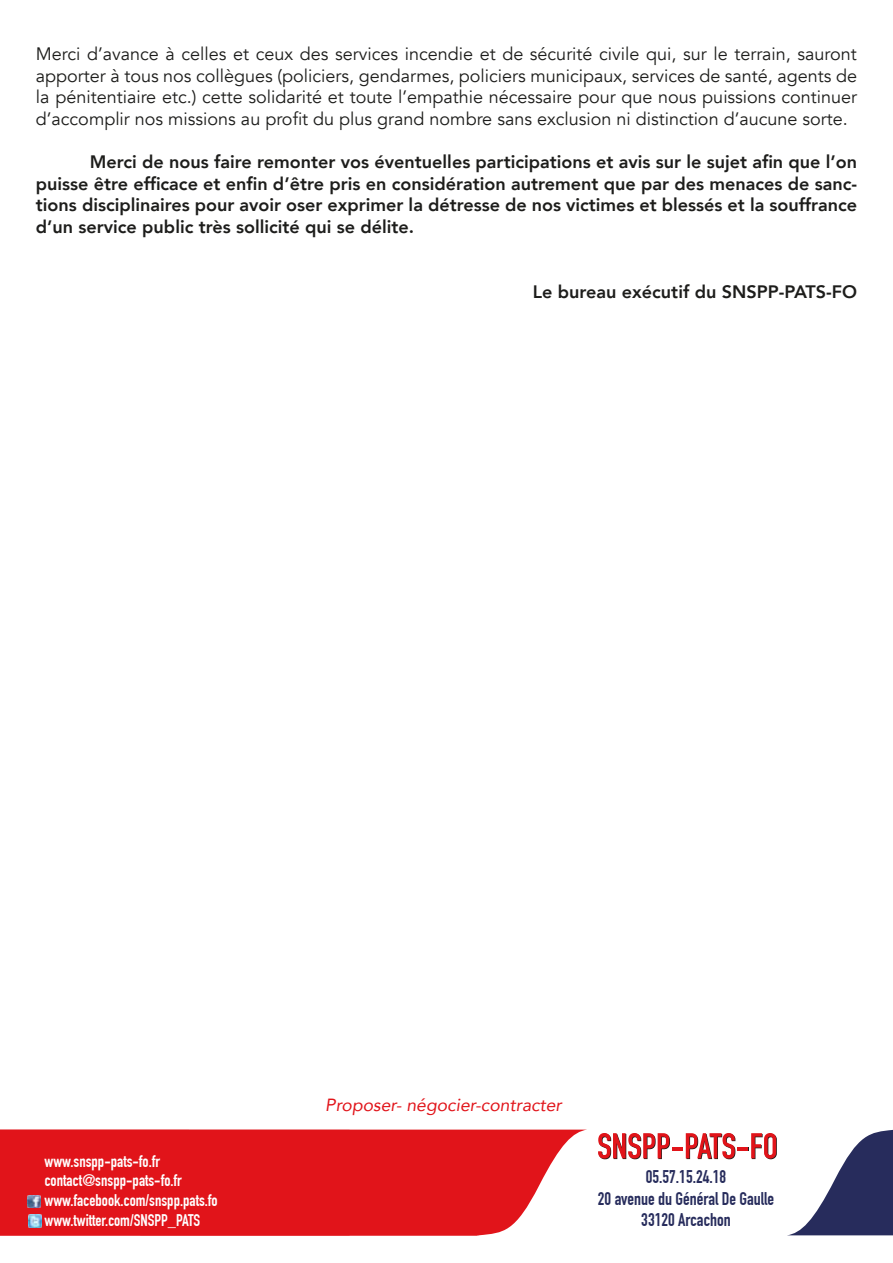
<style>
.page{position:relative;width:893px;height:1263px;background:#fff}
.page>*{position:absolute;margin:0;border:0;box-sizing:border-box;transform-origin:0 0}
.t1{font:18px/21.6px "Avenir";color:#1d1d1b;text-align:justify}
.t2{font:800 18px/21.6px "Avenir";color:#1d1d1b;text-align:justify}
.t3{font:700 18px/21.6px "DIN Condensed";color:#272c5c;text-align:center}
.t4{font:italic 17.55px "Avenir";color:#e1141a}
.t5{font:700 16.5px/19.8px "DIN Condensed";color:#fff}
</style>
<div class="page">
<svg style="left:598px;top:1133px;width:179px;height:26px"></svg>
<svg style="left:0;top:1129px;width:587px;height:107px;background:#e3282d"></svg>
<svg style="left:789px;top:1130px;width:104px;height:105px"></svg>
<svg style="left:28px;top:1215px;width:13px;height:12px"></svg>
<svg style="left:28px;top:1195px;width:13px;height:13px"></svg>
<p class="t1" style="left:36px;top:44px;width:823px">Merci d’avance à celles et ceux des services incendie et de sécurité civile qui, sur le terrain, sauront apporter à tous nos collègues (policiers, gendarmes, policiers municipaux, services de santé, agents de la pénitentiaire etc.) cette solidarité et toute l’empathie nécessaire pour que nous puissions continuer d’accomplir nos missions au profit du plus grand nombre sans exclusion ni distinction d’aucune sorte.</p>
<p class="t2" style="left:36px;top:151px;width:823px;text-indent:54px">Merci de nous faire remonter vos éventuelles participations et avis sur le sujet afin que l’on puisse être efficace et enfin d’être pris en considération autrement que par des menaces de sanc&shy;tions disciplinaires pour avoir oser exprimer la détresse de nos victimes et blessés et la souffrance d’un service public très sollicité qui se délite.</p>
<p class="t2" style="left:533px;top:281px;width:326px">Le bureau exécutif du SNSPP-PATS-FO</p>
<p class="t5" style="left:45px;top:1151px;width:175px">www.snspp-pats-fo.fr contact@snspp-pats-fo.fr www.facebook.com/snspp.pats.fo www.twitter.com/SNSPP_PATS</p>
<p class="t4" style="left:325px;top:1094px;width:238px">Proposer- négocier-contracter</p>
<p class="t3" style="left:598px;top:1166px;width:178px">05.57.15.24.18<br>20 avenue du Général De Gaulle<br>33120 Arcachon</p>
</div>
